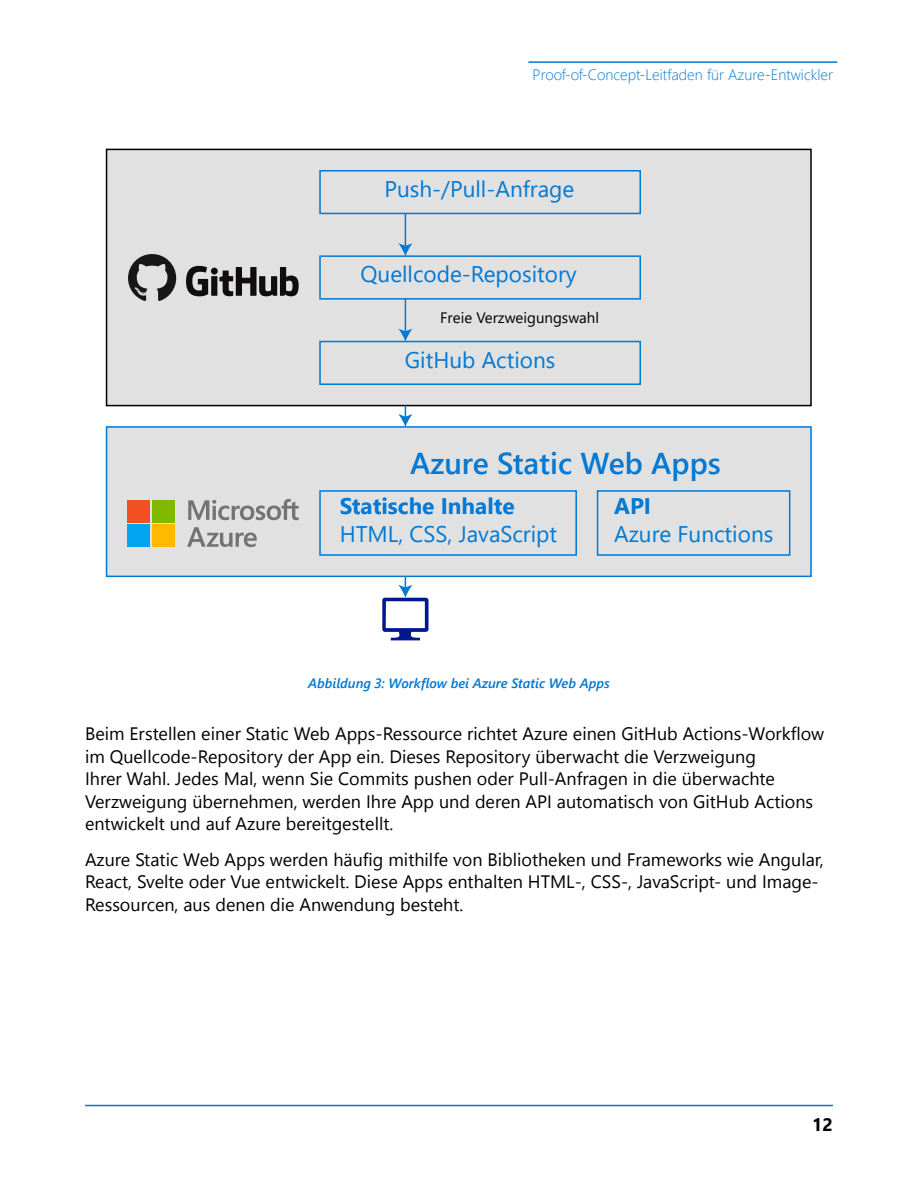
<style>
.page{position:relative;width:918px;height:1188px;background:#fff}
.page>*{position:absolute;margin:0;border:0;box-sizing:border-box;transform-origin:0 0}
.t1{font:600 30.15px "Segoe UI";color:#0078d4}
.t2{font:22.65px/27.2px "Segoe UI";color:#0078d4}
.t3{font:18px/22.5px "Segoe UI";color:#000}
.t4{font:700 18px "Segoe UI";color:#000}
.t5{font:300 15px "Segoe UI";color:#0078d4}
.t6{font:15px "Segoe UI";color:#000}
.Figure_Caption{font:italic 600 13.5px "Segoe UI";color:#0078d4}
.s1{font-weight:700}
</style>
<div class="page">
<hr style="left:528px;top:61px;width:309px;height:2px;background:#0078d4">
<hr style="left:85px;top:1105px;width:748px;height:1px;background:#0078d4">
<div style="left:107px;top:427px;width:704px;height:149px;background:#e1e1e1"></div>
<div style="left:106px;top:426px;width:706px;height:151px;border:2px solid #0078d4"></div>
<div style="left:107px;top:149px;width:704px;height:257px;background:#e1e1e1"></div>
<div style="left:106px;top:149px;width:706px;height:257px;border:2px solid #000"></div>
<svg style="left:186px;top:266px;width:22px;height:30px"></svg>
<div style="left:211px;top:268px;width:7px;height:7px;background:#0f0d0e;border-radius:50%"></div>
<div style="left:211px;top:276px;width:6px;height:20px;background:#0f0d0e"></div>
<svg style="left:219px;top:267px;width:80px;height:29px"></svg>
<svg style="left:128px;top:254px;width:48px;height:47px"></svg>
<div style="left:319px;top:170px;width:322px;height:44px;border:2px solid #0078d4"></div>
<div style="left:319px;top:255px;width:322px;height:45px;border:2px solid #0078d4"></div>
<div style="left:319px;top:341px;width:322px;height:44px;border:2px solid #0078d4"></div>
<div style="left:597px;top:490px;width:193px;height:66px;border:2px solid #0078d4"></div>
<div style="left:319px;top:490px;width:258px;height:66px;border:2px solid #0078d4"></div>
<hr style="left:405px;top:213px;width:1px;height:34px;background:#0078d4">
<svg style="left:398px;top:243px;width:15px;height:13px"></svg>
<hr style="left:405px;top:299px;width:1px;height:33px;background:#0078d4">
<svg style="left:398px;top:329px;width:15px;height:13px"></svg>
<svg style="left:398px;top:406px;width:15px;height:21px"></svg>
<svg style="left:382px;top:576px;width:47px;height:64px"></svg>
<svg style="left:187px;top:527px;width:70px;height:20px"></svg>
<svg style="left:188px;top:499px;width:111px;height:21px"></svg>
<div style="left:128px;top:500px;width:22px;height:22px;background:#f25022"></div>
<div style="left:152px;top:500px;width:22px;height:22px;background:#7fba00"></div>
<div style="left:128px;top:525px;width:22px;height:22px;background:#00a4ef"></div>
<div style="left:152px;top:525px;width:22px;height:22px;background:#ffb900"></div>
<p class="t5" style="left:533px;top:60px;width:302px">Proof-of-Concept-Leitfaden für Azure-Entwickler</p>
<p class="t2" style="left:384px;top:173px;width:191px">Push-/Pull-Anfrage</p>
<p class="t2" style="left:361px;top:259px;width:218px">Quellcode-Repository</p>
<p class="t6" style="left:440px;top:304px;width:160px">Freie Verzweigungswahl</p>
<p class="t2" style="left:405px;top:344px;width:152px">GitHub Actions</p>
<p class="t1" style="left:410px;top:435px;width:312px">Azure Static Web Apps</p>
<p class="t2" style="left:614px;top:491px;width:161px"><span class="s1">API<br></span>Azure Functions</p>
<p class="t2" style="left:340px;top:491px;width:219px"><span class="s1">Statische Inhalte<br></span>HTML, CSS, JavaScript</p>
<p class="Figure_Caption" style="left:308px;top:670px;width:303px">Abbildung 3: Workflow bei Azure Static Web Apps</p>
<p class="t3" style="left:85px;top:722px;width:741px">Beim Erstellen einer Static Web Apps-Ressource richtet Azure einen GitHub Actions-Workflow im Quellcode-Repository der App ein. Dieses Repository überwacht die Verzweigung<br>Ihrer Wahl. Jedes Mal, wenn Sie Commits pushen oder Pull-Anfragen in die überwachte Verzweigung übernehmen, werden Ihre App und deren API automatisch von GitHub Actions entwickelt und auf Azure bereitgestellt.</p>
<p class="t3" style="left:85px;top:848px;width:740px">Azure Static Web Apps werden häufig mithilfe von Bibliotheken und Frameworks wie Angular,<br>React, Svelte oder Vue entwickelt. Diese Apps enthalten HTML-, CSS-, JavaScript- und Image-<br>Ressourcen, aus denen die Anwendung besteht.</p>
<p class="t4" style="left:812px;top:1107px;width:22px">12</p>
</div>
